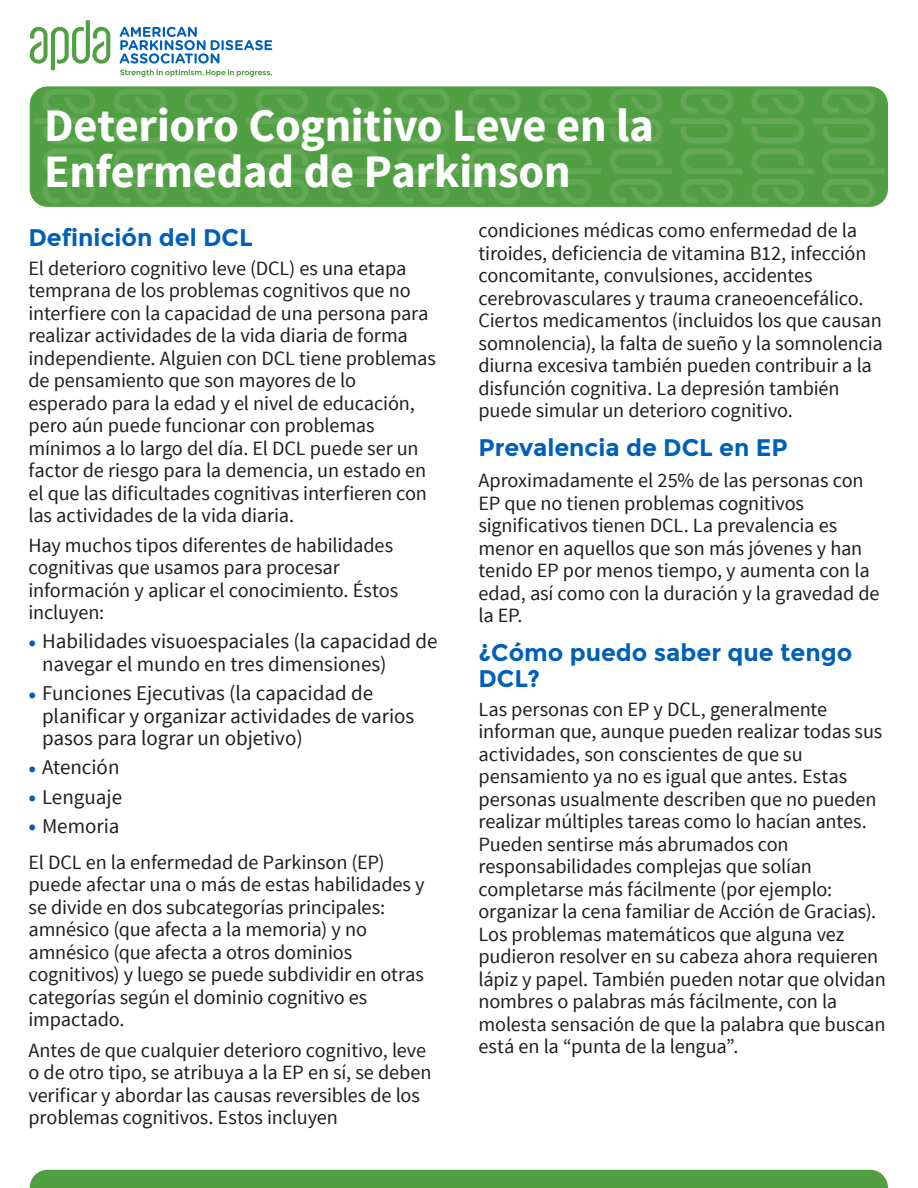
<style>
.page{position:relative;width:918px;height:1188px;background:#fff}
.page>*{position:absolute;margin:0;border:0;box-sizing:border-box;transform-origin:0 0}
.Lead-in_Text_12_75_1{font:700 46.5px/46.5px "Source Sans Pro";letter-spacing:-.005em;color:#fff}
.Subhead_15_16{font:700 24px/25.5px "Montserrat";color:#005fb9}
.t1{font:21px/22.5px "Source Sans Pro";color:#231f20}
.Lead-in_Text_12_75_1-2{font:20.25px/22.5px "Source Sans Pro";letter-spacing:-.005em;color:#231f20}
.Text{font:20.25px/22.5px "Source Sans Pro";letter-spacing:-.005em;color:#231f20}
.s1{font-size:25.5px;color:#005fb9}
</style>
<div class="page">
<div style="left:30px;top:86px;width:858px;height:121px;background:#519f43;border-radius:18px"></div>
<div style="left:30px;top:1170px;width:858px;height:18px;background:#519f43"></div>
<svg style="left:120px;top:27px;width:152px;height:50px"></svg>
<svg style="left:30px;top:20px;width:80px;height:50px"></svg>
<svg style="left:33px;top:89px;width:852px;height:115px"></svg>
<p class="Lead-in_Text_12_75_1" style="left:44px;top:104px;width:611px">Deterioro Cognitivo Leve en la<br>Enfermedad de Parkinson</p>
<p class="Subhead_15_16" style="left:28px;top:224px;width:226px">Definición del DCL</p>
<p class="Lead-in_Text_12_75_1-2" style="left:28px;top:257px;width:409px">El deterioro cognitivo leve (DCL) es una etapa temprana de los problemas cognitivos que no interfiere con la capacidad de una persona para realizar actividades de la vida diaria de forma independiente. Alguien con DCL tiene problemas de pensamiento que son mayores de lo esperado para la edad y el nivel de educación, pero aún puede funcionar con problemas mínimos a lo largo del día. El DCL puede ser un factor de riesgo para la demencia, un estado en el que las dificultades cognitivas interfieren con las actividades de la vida diaria.</p>
<p class="Lead-in_Text_12_75_1-2" style="left:28px;top:534px;width:371px">Hay muchos tipos diferentes de habilidades cognitivas que usamos para procesar información y aplicar el conocimiento. Éstos incluyen:</p>
<p class="t1" style="left:42px;top:630px;width:397px;text-indent:-14px"><span class="s1">•</span> Habilidades visuoespaciales (la capacidad de navegar el mundo en tres dimensiones)</p>
<p class="t1" style="left:42px;top:682px;width:374px;text-indent:-14px"><span class="s1">•</span> Funciones Ejecutivas (la capacidad de planificar y organizar actividades de varios pasos para lograr un objetivo)</p>
<p class="t1" style="left:28px;top:756px;width:93px"><span class="s1">•</span> Atención</p>
<p class="t1" style="left:28px;top:786px;width:95px"><span class="s1">•</span> Lenguaje</p>
<p class="t1" style="left:28px;top:815px;width:93px"><span class="s1">•</span> Memoria</p>
<p class="Text" style="left:28px;top:851px;width:398px">El DCL en la enfermedad de Parkinson (EP) puede afectar una o más de estas habilidades y se divide en dos subcategorías principales: amnésico (que afecta a la memoria) y no amnésico (que afecta a otros dominios cognitivos) y luego se puede subdividir en otras categorías según el dominio cognitivo es impactado.</p>
<p class="Text" style="left:28px;top:1039px;width:404px">Antes de que cualquier deterioro cognitivo, leve o de otro tipo, se atribuya a la EP en sí, se deben verificar y abordar las causas reversibles de los problemas cognitivos. Estos incluyen</p>
<p class="Text" style="left:478px;top:220px;width:406px">condiciones médicas como enfermedad de la tiroides, deficiencia de vitamina B12, infección concomitante, convulsiones, accidentes cerebrovasculares y trauma craneoencefálico.<br>Ciertos medicamentos (incluidos los que causan somnolencia), la falta de sueño y la somnolencia diurna excesiva también pueden contribuir a la disfunción cognitiva. La depresión también puede simular un deterioro cognitivo.</p>
<p class="Subhead_15_16" style="left:478px;top:435px;width:311px">Prevalencia de DCL en EP</p>
<p class="Text" style="left:478px;top:469px;width:403px">Aproximadamente el 25% de las personas con EP que no tienen problemas cognitivos significativos tienen DCL. La prevalencia es menor en aquellos que son más jóvenes y han tenido EP por menos tiempo, y aumenta con la edad, así como con la duración y la gravedad de la EP.</p>
<p class="Subhead_15_16" style="left:478px;top:640px;width:375px">¿Cómo puedo saber que tengo<br>DCL?</p>
<p class="Lead-in_Text_12_75_1-2" style="left:478px;top:698px;width:409px">Las personas con EP y DCL, generalmente informan que, aunque pueden realizar todas sus actividades, son conscientes de que su pensamiento ya no es igual que antes. Estas personas usualmente describen que no pueden realizar múltiples tareas como lo hacían antes.<br>Pueden sentirse más abrumados con responsabilidades complejas que solían completarse más fácilmente (por ejemplo: organizar la cena familiar de Acción de Gracias).<br>Los problemas matemáticos que alguna vez pudieron resolver en su cabeza ahora requieren lápiz y papel. También pueden notar que olvidan nombres o palabras más fácilmente, con la molesta sensación de que la palabra que buscan está en la “punta de la lengua”.</p>
</div>
